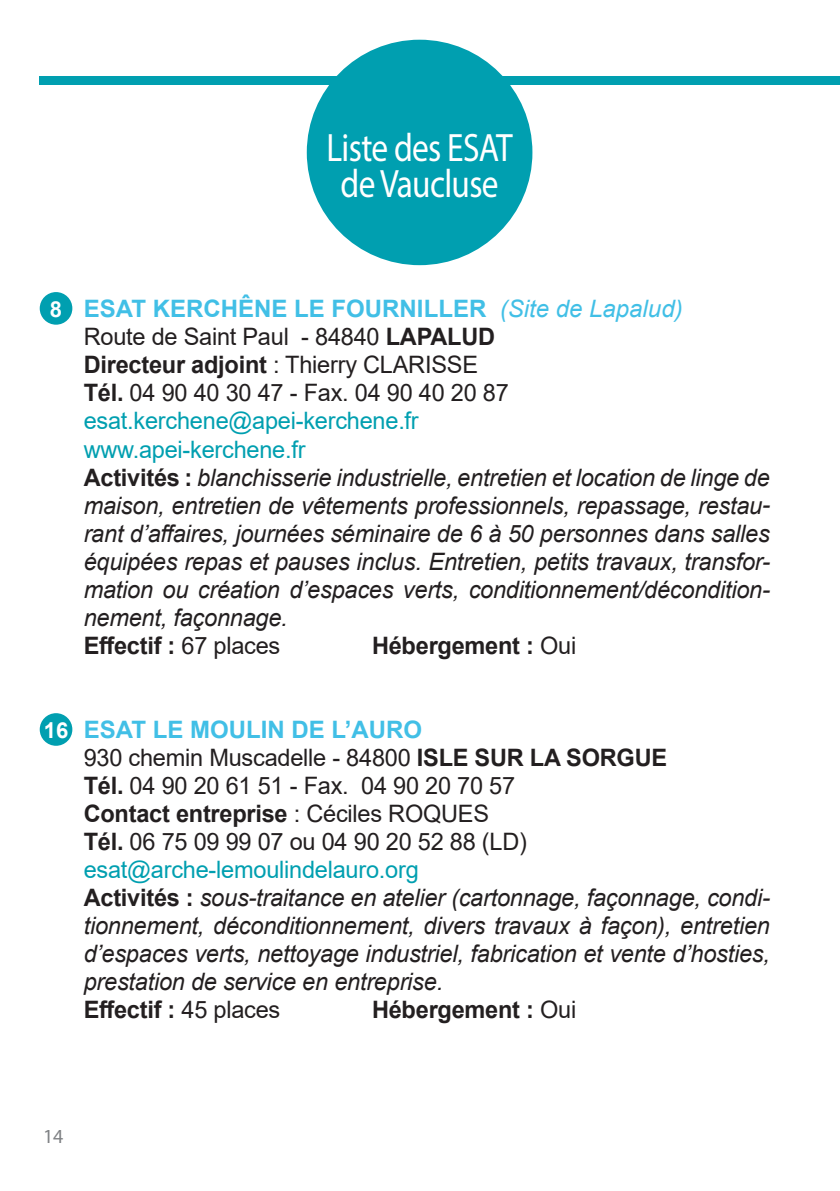
<style>
.page{position:relative;width:840px;height:1191px;background:#fff}
.page>*{position:absolute;margin:0;border:0;box-sizing:border-box;transform-origin:0 0}
.t1{font:39.8px/35.8px "Myriad Pro";letter-spacing:-.02em;color:#fff;text-align:center;scale:.84 1}
.t2{font:italic 24px/28px "Arial";letter-spacing:-.01em;color:#231f20}
.t3{font:700 24px "Arial";letter-spacing:-.01em;color:#231f20}
.t4{font:700 22px "Arial";color:#fff}
.t5{font:20px "Myriad Pro";color:#808285}
.s1{font-weight:700;font-style:normal;color:#41bfe6}
.s2{color:#41bfe6}
.s3{font-style:normal}
.s4{font-weight:700;font-style:normal}
.s5{font-style:normal;color:#009fb0}
.s6{font-weight:400}
</style>
<div class="page">
<div style="left:40px;top:77px;width:799px;height:8px;background:#009fb0"></div>
<div style="left:306px;top:40px;width:226px;height:225px;background:#009fb0;border-radius:50%"></div>
<div style="left:40px;top:713px;width:32px;height:33px;background:#009fb0;border-radius:50%"></div>
<div style="left:40px;top:292px;width:32px;height:33px;background:#009fb0;border-radius:50%"></div>
<h1 class="t1" style="left:326px;top:129px;width:223px">Liste des ESAT de Vaucluse</h1>
<p class="t4" style="left:50px;top:293px;width:14px">8</p>
<p class="t2" style="left:84px;top:295px;width:687px"><span class="s1">ESAT KERCHÊNE LE FOURNILLER</span> <span class="s2">(Site de Lapalud)<br></span><span class="s3">Route de Saint Paul - 84840</span> <span class="s4">LAPALUD<br>Directeur adjoint</span> <span class="s3">: Thierry CLARISSE<br></span><span class="s4">Tél.</span> <span class="s3">04 90 40 30 47 - Fax. 04 90 40 20 87 </span><span class="s5">esat.kerchene@apei-kerchene.fr<br>www.apei-kerchene.fr<br></span><span class="s4">Activités :</span> blanchisserie industrielle, entretien et location de linge de maison, entretien de vêtements professionnels, repassage, restau&shy;rant d’affaires, journées séminaire de 6 à 50 personnes dans salles équipées repas et pauses inclus. Entretien, petits travaux, transfor&shy;mation ou création d’espaces verts, conditionnement/décondition&shy;nement, façonnage.<br><span class="s4">Effectif :</span> <span class="s3">67 places</span></p>
<p class="t3" style="left:372px;top:628px;width:206px">Hébergement : <span class="s6">Oui</span></p>
<p class="t4" style="left:44px;top:714px;width:26px">16</p>
<p class="t2" style="left:84px;top:715px;width:687px"><span class="s1">ESAT LE MOULIN DE L’AURO<br></span><span class="s3">930 chemin Muscadelle - 84800</span> <span class="s4">ISLE SUR LA SORGUE<br>Tél.</span> <span class="s3">04 90 20 61 51 - Fax. 04 90 20 70 57<br></span><span class="s4">Contact entreprise</span> <span class="s3">: Céciles ROQUES<br></span><span class="s4">Tél.</span> <span class="s3">06 75 09 99 07 ou 04 90 20 52 88 (LD) </span><span class="s5">esat@arche-lemoulindelauro.org<br></span><span class="s4">Activités :</span> sous-traitance en atelier (cartonnage, façonnage, condi&shy;tionnement, déconditionnement, divers travaux à façon), entretien d’espaces verts, nettoyage industriel, fabrication et vente d’hosties, prestation de service en entreprise.<br><span class="s4">Effectif :</span> <span class="s3">45 places</span></p>
<p class="t3" style="left:372px;top:992px;width:206px">Hébergement : <span class="s6">Oui</span></p>
<p class="t5" style="left:43px;top:1124px;width:22px">14</p>
</div>
